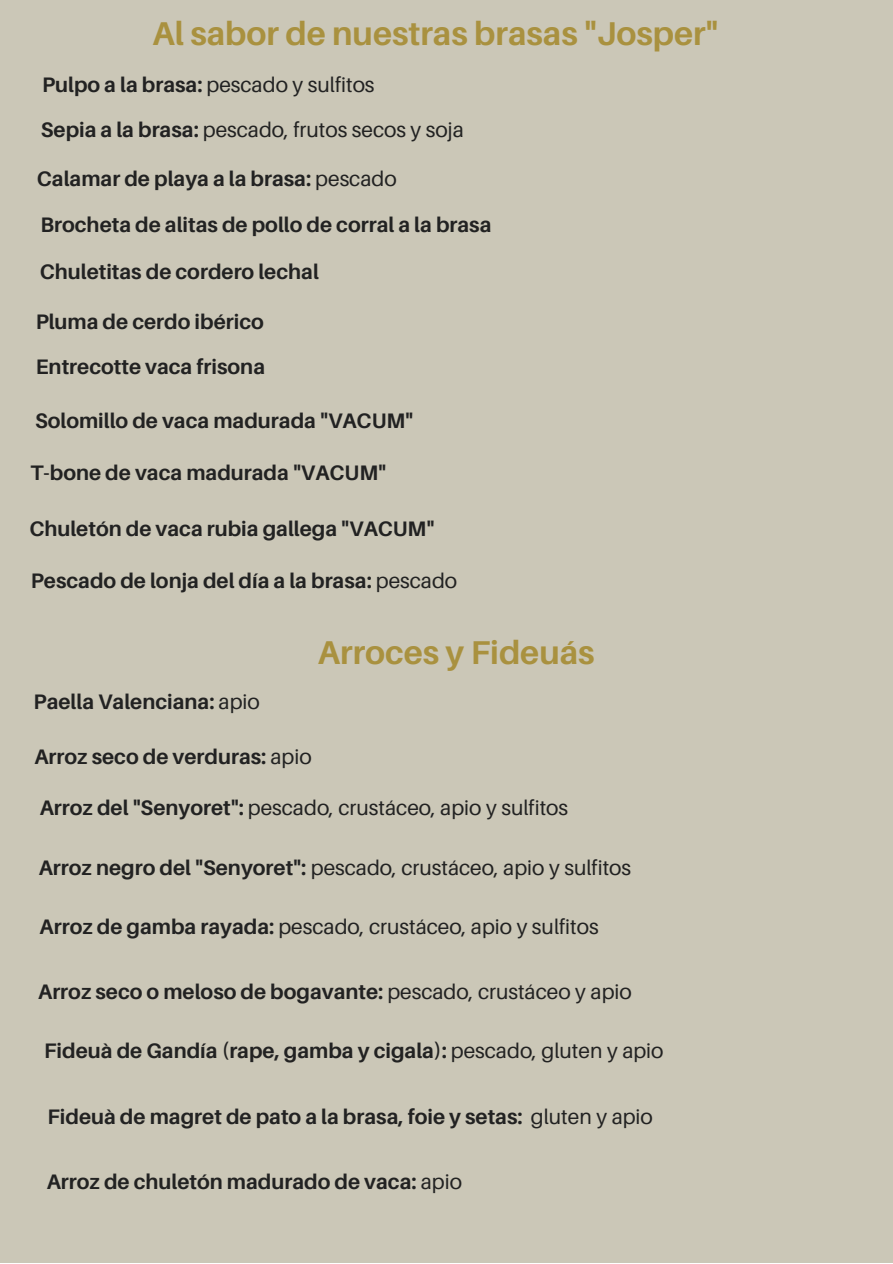
<style>
.page{position:relative;width:893px;height:1264px;background:#fff}
.page>*{position:absolute;margin:0;border:0;box-sizing:border-box;transform-origin:0 0}
.t1{font:700 33px "Aileron";color:#a9913f}
.t2{font:700 21px "Aileron";color:#222}
.t3{font:21px "Aileron";color:#222}
.s1{font-weight:700}
.s2{font-weight:400}
</style>
<div class="page">
<div style="left:0;top:0;width:892px;height:1262px;background:#cbc7b7"></div>
<p class="t1" style="left:152px;top:13px;width:567px">Al sabor de nuestras brasas "Josper"</p>
<p class="t3" style="left:42px;top:71px;width:334px"><span class="s1">Pulpo a la brasa:</span> pescado y sulfitos</p>
<p class="t3" style="left:41px;top:117px;width:424px"><span class="s1">Sepia a la brasa:</span> pescado, frutos secos y soja</p>
<p class="t2" style="left:37px;top:166px;width:361px">Calamar de playa a la brasa: <span class="s2">pescado</span></p>
<p class="t2" style="left:40px;top:212px;width:452px">Brocheta de alitas de pollo de corral a la brasa</p>
<p class="t2" style="left:40px;top:259px;width:280px">Chuletitas de cordero lechal</p>
<p class="t2" style="left:36px;top:309px;width:230px">Pluma de cerdo ibérico</p>
<p class="t2" style="left:36px;top:354px;width:231px">Entrecotte vaca frisona</p>
<p class="t2" style="left:35px;top:407px;width:379px">Solomillo de vaca madurada "VACUM"</p>
<p class="t2" style="left:31px;top:459px;width:357px">T-bone de vaca madurada "VACUM"</p>
<p class="t2" style="left:29px;top:515px;width:406px">Chuletón de vaca rubia gallega "VACUM"</p>
<p class="t2" style="left:31px;top:568px;width:428px">Pescado de lonja del día a la brasa: <span class="s2">pescado</span></p>
<p class="t2" style="left:34px;top:689px;width:228px">Paella Valenciana: <span class="s2">apio</span></p>
<p class="t1" style="left:318px;top:632px;width:278px">Arroces y Fideuás</p>
<p class="t2" style="left:34px;top:743px;width:279px">Arroz seco de verduras: <span class="s2">apio</span></p>
<p class="t3" style="left:40px;top:794px;width:530px"><span class="s1">Arroz del "Senyoret":</span> pescado, crustáceo, apio y sulfitos</p>
<p class="t3" style="left:39px;top:854px;width:594px"><span class="s1">Arroz negro del "Senyoret":</span> pescado, crustáceo, apio y sulfitos</p>
<p class="t3" style="left:40px;top:913px;width:560px"><span class="s1">Arroz de gamba rayada:</span> pescado, crustáceo, apio y sulfitos</p>
<p class="t2" style="left:38px;top:978px;width:595px">Arroz seco o meloso de bogavante: <span class="s2">pescado, crustáceo y apio</span></p>
<p class="t2" style="left:44px;top:1037px;width:621px">Fideuà de Gandía (rape, gamba y cigala): <span class="s2">pescado, gluten y apio</span></p>
<p class="t2" style="left:47px;top:1103px;width:607px">Fideuà de magret de pato a la brasa, foie y setas: <span class="s2">gluten y apio</span></p>
<p class="t2" style="left:47px;top:1168px;width:416px">Arroz de chuletón madurado de vaca: <span class="s2">apio</span></p>
</div>
